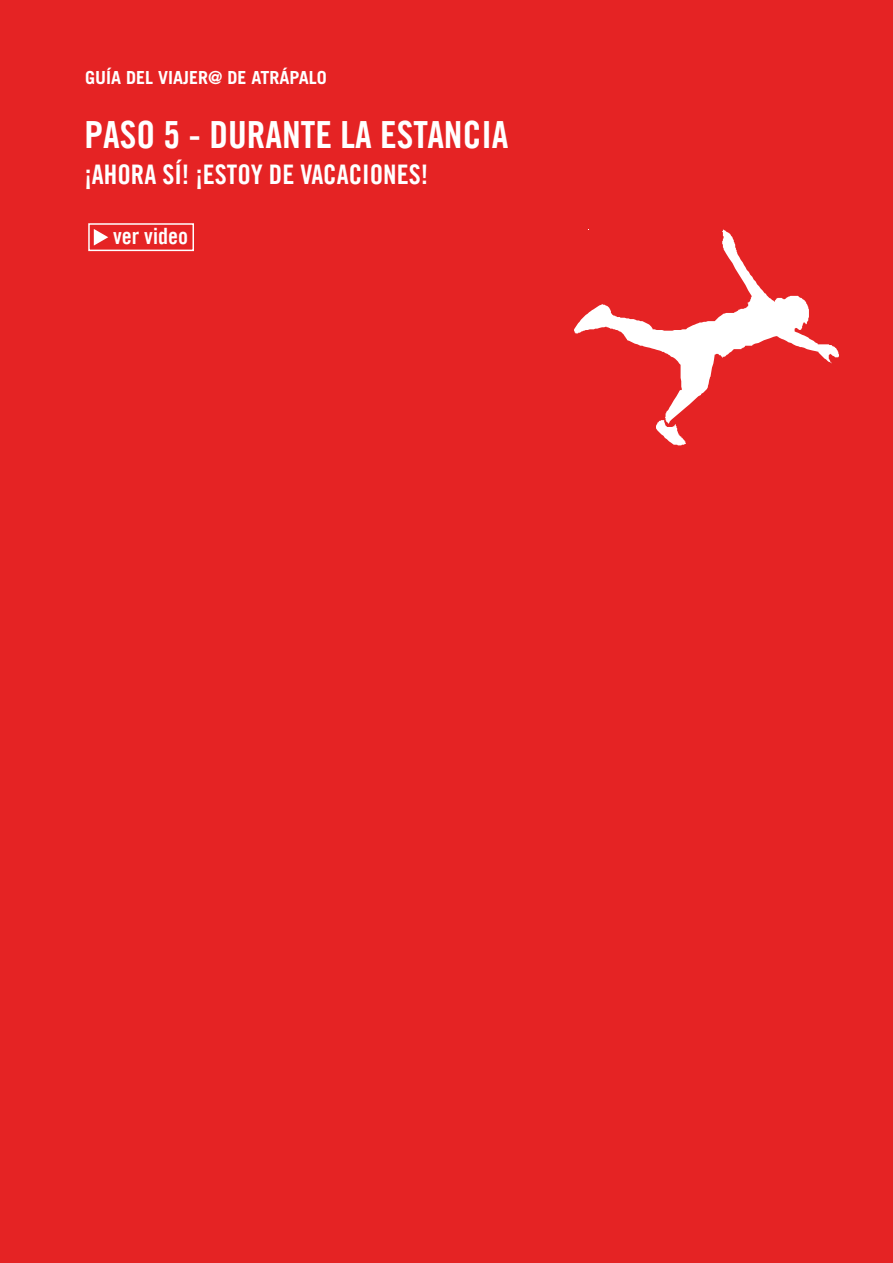
<style>
.page{position:relative;width:893px;height:1263px;background:#e52324}
.page>*{position:absolute;margin:0;border:0;box-sizing:border-box;transform-origin:0 0}
.t1{font:37.5px "Trade Gothic LT Bold Cond Twenty";color:#fff}
.t2{font:27px "Trade Gothic LT Bold Cond Twenty";color:#fff}
.t3{font:22.5px "Trade Gothic LT Bold Cond Twenty";color:#fff}
.t4{font:700 18px "Trade Gothic LT";color:#fff}
</style>
<div class="page">
<svg style="left:94px;top:229px;width:14px;height:17px"></svg>
<div style="left:88px;top:223px;width:106px;height:28px;border:2px solid #fff"></div>
<svg style="left:574px;top:230px;width:265px;height:190px"></svg>
<svg style="left:656px;top:420px;width:30px;height:25px"></svg>
<p class="t4" style="left:85px;top:67px;width:243px">GUÍA DEL VIAJER@ DE ATRÁPALO</p>
<h1 class="t1" style="left:84px;top:112px;width:426px">PASO 5 - DURANTE LA ESTANCIA</h1>
<p class="t2" style="left:84px;top:158px;width:345px">¡AHORA SÍ! ¡ESTOY DE VACACIONES!</p>
<p class="t3" style="left:113px;top:222px;width:76px">ver video</p>
</div>
